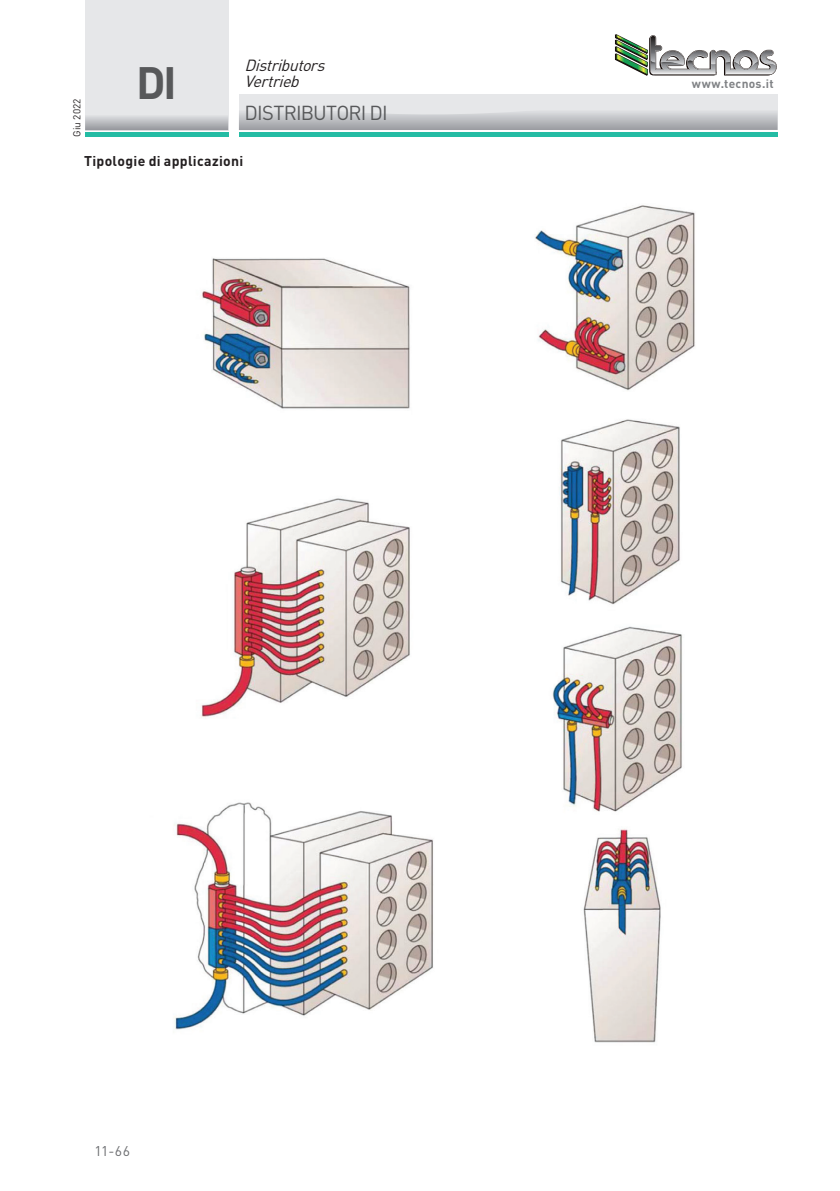
<style>
.page{position:relative;width:840px;height:1191px;background:#fff}
.page>*{position:absolute;margin:0;border:0;box-sizing:border-box;transform-origin:0 0}
.t1{font:700 44.8px "DINOT";color:#57585a}
.t2{font:20px "DINOT";letter-spacing:-.04em;color:#57585a}
.t3{font:italic 16px "DINOT";color:#231f20}
.t4{font:700 14px "DINOT";letter-spacing:.02em;color:#231f20}
.t5{font:14px "DINOT";color:#6c6d70}
.t6{font:700 12px "DINOT";letter-spacing:.025em;color:#808285}
.t7{font:10px "DINOT";color:#231f20}
</style>
<div class="page">
<svg style="left:615px;top:34px;width:161px;height:42px"></svg>
<div style="left:239px;top:94px;width:538px;height:36px;background:#e6e7e9"></div>
<svg style="left:239px;top:112px;width:538px;height:18px"></svg>
<div style="left:85px;top:0;width:143px;height:130px;background:#e6e7e9"></div>
<div style="left:85px;top:132px;width:143px;height:5px;background:#24bca4"></div>
<div style="left:239px;top:132px;width:538px;height:5px;background:#24bca4"></div>
<svg style="left:85px;top:116px;width:143px;height:14px"></svg>
<img style="left:174px;top:205px;width:521px;height:838px">
<p class="t7" style="left:71px;top:137px;width:40px;rotate:-90deg">Giu 2022</p>
<p class="t3" style="left:244px;top:55px;width:86px">Distributors</p>
<h1 class="t1" style="left:136px;top:54px;width:42px">DI</h1>
<p class="t3" style="left:244px;top:71px;width:61px">Vertrieb</p>
<h2 class="t2" style="left:244px;top:100px;width:144px">DISTRIBUTORI DI</h2>
<p class="t4" style="left:84px;top:151px;width:161px">Tipologie di applicazioni</p>
<p class="t6" style="left:691px;top:75px;width:83px">www.tecnos.it</p>
<p class="t5" style="left:95px;top:1142px;width:37px">11-66</p>
</div>
